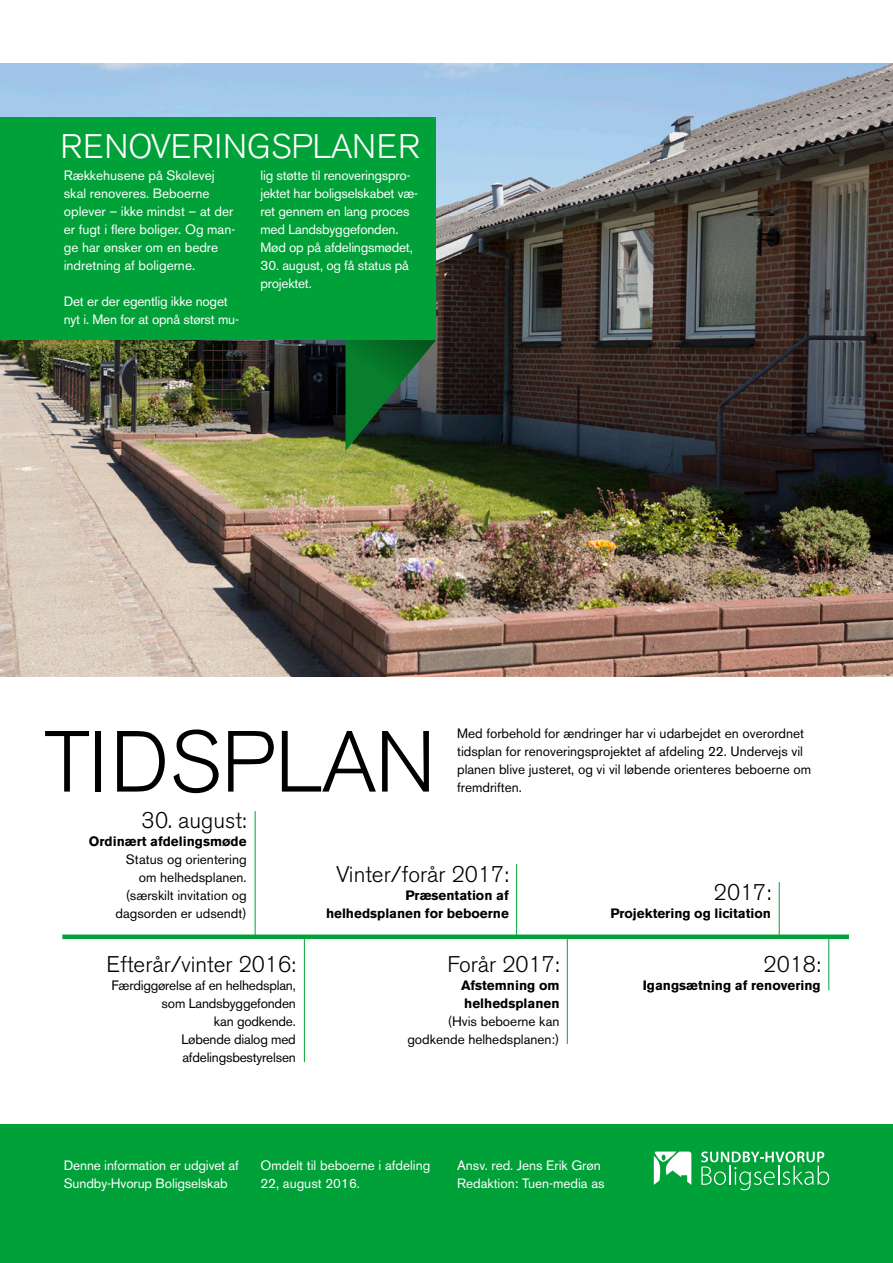
<style>
.page{position:relative;width:893px;height:1263px;background:#fff}
.page>*{position:absolute;margin:0;border:0;box-sizing:border-box;transform-origin:0 0}
.BT{font:300 85.8px "Akzidenz Grotesk BE";color:#000}
.BT-2{font:300 33.9px "Akzidenz Grotesk BE";color:#fff}
.BT-3{font:300 22.5px "Akzidenz Grotesk BE";color:#000}
.BT-4{font:13.5px/18px "Akzidenz Grotesk BE";letter-spacing:-.01em;color:#fff}
.BT-5{font:13.5px/18px "Akzidenz Grotesk BE";color:#000;text-align:right}
.BT-6{font:700 13.5px/18px "Akzidenz Grotesk BE";color:#000;text-align:right}
</style>
<div class="page">
<div style="left:0;top:1124px;width:893px;height:139px;background:#00a138"></div>
<img style="left:0;top:64px;width:893px;height:612px">
<svg style="left:345px;top:340px;width:91px;height:111px;background:#1c5931"></svg>
<div style="left:0;top:118px;width:436px;height:222px;background:#00a138"></div>
<svg style="left:701px;top:1151px;width:128px;height:39px"></svg>
<svg style="left:654px;top:1151px;width:37px;height:34px"></svg>
<hr style="left:255px;top:811px;width:1px;height:124px;background:#00a138">
<hr style="left:304px;top:936px;width:1px;height:126px;background:#00a138">
<hr style="left:516px;top:864px;width:1px;height:72px;background:#00a138">
<hr style="left:567px;top:936px;width:1px;height:108px;background:#00a138">
<hr style="left:779px;top:882px;width:1px;height:57px;background:#00a138">
<hr style="left:828px;top:936px;width:1px;height:54px;background:#00a138">
<div style="left:62px;top:934px;width:787px;height:5px;background:#00a138"></div>
<p class="BT-2" style="left:61px;top:128px;width:361px">RENOVERINGSPLANER</p>
<p class="BT-4" style="left:64px;top:166px;width:173px">Rækkehusene på Skolevej skal renoveres. Beboerne oplever – ikke mindst – at der er fugt i flere boliger. Og man&shy;ge har ønsker om en bedre indretning af boligerne.</p>
<p class="BT-4" style="left:64px;top:292px;width:177px">Det er der egentlig ikke noget nyt i. Men for at opnå størst mu-</p>
<p class="BT-4" style="left:260px;top:166px;width:159px">lig støtte til renoveringspro&shy;jektet har boligselskabet væ&shy;ret gennem en lang proces med Landsbyggefonden.<br>Mød op på afdelingsmødet,</p>
<p class="BT-4" style="left:260px;top:256px;width:150px">30. august, og få status på projektet.</p>
<p class="BT" style="left:44px;top:714px;width:394px">TIDSPLAN</p>
<p class="BT-5" style="left:457px;top:724px;width:356px;text-align:left">Med forbehold for ændringer har vi udarbejdet en overordnet tidsplan for renoveringsprojektet af afdeling 22. Undervejs vil planen blive justeret, og vi vil løbende orienteres beboerne om fremdriften.</p>
<p class="BT-3" style="left:142px;top:808px;width:107px">30. august:</p>
<p class="BT-6" style="left:89px;top:832px;width:159px">Ordinært afdelingsmøde</p>
<p class="BT-5" style="left:126px;top:850px;width:122px">Status og orientering om helhedsplanen.</p>
<p class="BT-5" style="left:116px;top:886px;width:133px">(særskilt invitation og dagsorden er udsendt)</p>
<p class="BT-3" style="left:336px;top:862px;width:174px">Vinter/forår 2017:</p>
<p class="BT-6" style="left:326px;top:886px;width:184px">Præsentation af helhedsplanen for beboerne</p>
<p class="BT-3" style="left:714px;top:880px;width:59px">2017:</p>
<p class="BT-6" style="left:610px;top:904px;width:162px">Projektering og licitation</p>
<p class="BT-3" style="left:106px;top:952px;width:191px">Efterår/vinter 2016:</p>
<p class="BT-5" style="left:111px;top:976px;width:186px">Færdiggørelse af en helhedsplan, som Landsbyggefonden<br>kan godkende.</p>
<p class="BT-5" style="left:181px;top:1030px;width:116px;text-align:left">Løbende dialog med afdelingsbestyrelsen</p>
<p class="BT-3" style="left:447px;top:952px;width:114px">Forår 2017:</p>
<p class="BT-6" style="left:461px;top:976px;width:100px;text-align:left">Afstemning om helhedsplanen</p>
<p class="BT-5" style="left:407px;top:1012px;width:154px">(Hvis beboerne kan godkende helhedsplanen:)</p>
<p class="BT-4" style="left:64px;top:1156px;width:177px">Denne information er udgivet af<br>Sundby-Hvorup Boligselskab</p>
<p class="BT-4" style="left:260px;top:1156px;width:171px">Omdelt til beboerne i afdeling<br>22, august 2016.</p>
<p class="BT-4" style="left:457px;top:1156px;width:145px">Ansv. red. Jens Erik Grøn</p>
<p class="BT-4" style="left:457px;top:1174px;width:149px">Redaktion: Tuen-media as</p>
<p class="BT-3" style="left:763px;top:952px;width:59px">2018:</p>
<p class="BT-6" style="left:643px;top:976px;width:180px">Igangsætning af renovering</p>
</div>
